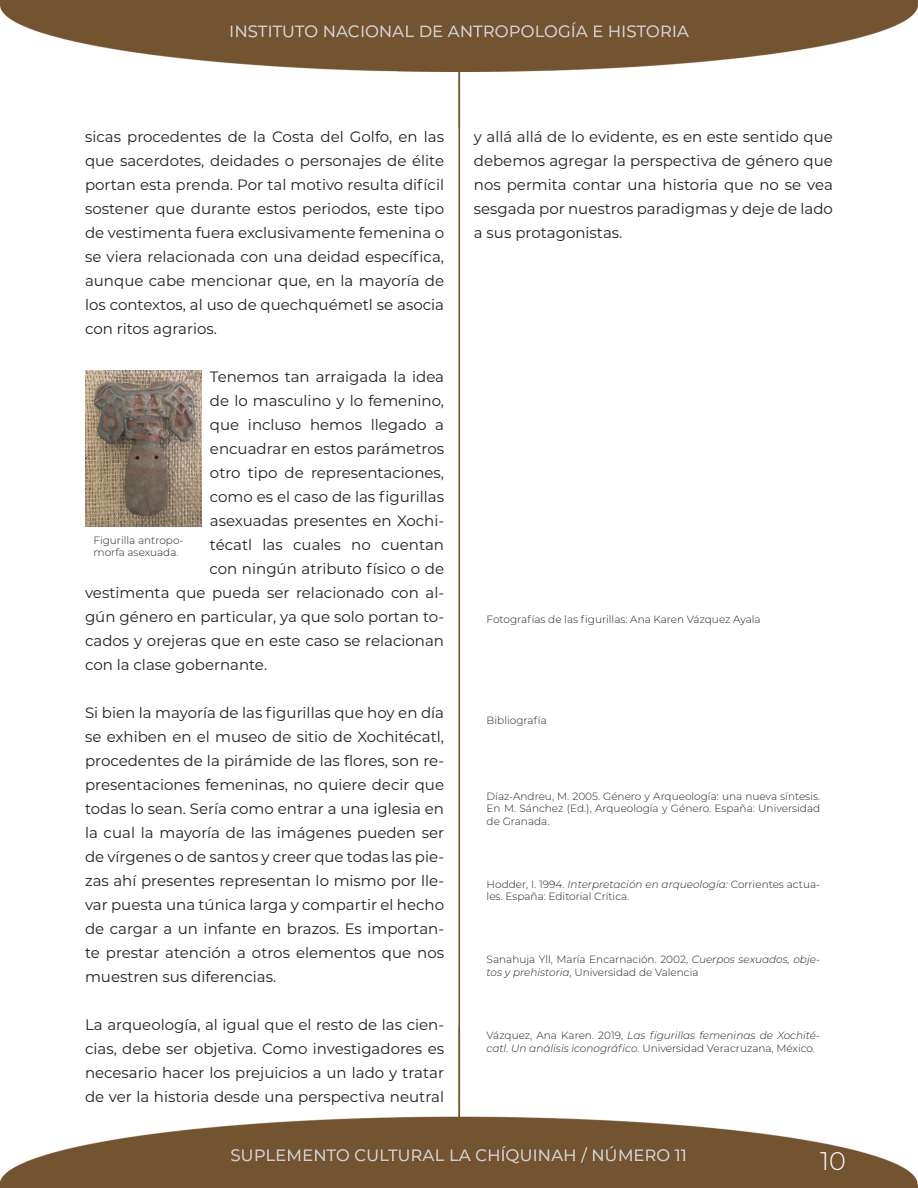
<style>
.page{position:relative;width:918px;height:1188px;background:#fff}
.page>*{position:absolute;margin:0;border:0;box-sizing:border-box;transform-origin:0 0}
.TEXTO{font:300 25.5px "Montserrat";color:#fff}
.TEXTO-2{font:15px/24px "Montserrat";color:#231f20;text-align:justify}
.TEXTO-3{font:300 10.5px/12.6px "Montserrat";color:#231f20}
.TEXTO-4{font:italic 300 10.5px/12.6px "Montserrat";color:#231f20}
.s1{font-style:italic}
.s2{font-style:normal}
</style>
<div class="page">
<img style="left:0;top:0;width:918px;height:1188px">
<img style="left:85px;top:371px;width:116px;height:155px">
<p class="TEXTO-2" style="left:85px;top:124px;width:361px">sicas procedentes de la Costa del Golfo, en las que sacerdotes, deidades o personajes de élite portan esta prenda. Por tal motivo resulta difícil sostener que durante estos periodos, este tipo de vestimenta fuera exclusivamente femenina o se viera relacionada con una deidad específica, aunque cabe mencionar que, en la mayoría de los contextos, al uso de quechquémetl se asocia con ritos agrarios.</p>
<p class="TEXTO-2" style="left:210px;top:364px;width:236px">Tenemos tan arraigada la idea</p>
<p class="TEXTO-2" style="left:210px;top:388px;width:236px">de lo masculino y lo femenino,</p>
<p class="TEXTO-2" style="left:210px;top:412px;width:236px">que incluso hemos llegado a</p>
<p class="TEXTO-2" style="left:210px;top:436px;width:236px">encuadrar en estos parámetros</p>
<p class="TEXTO-2" style="left:210px;top:460px;width:236px">otro tipo de representaciones,</p>
<p class="TEXTO-2" style="left:210px;top:484px;width:236px">como es el caso de las figurillas</p>
<p class="TEXTO-2" style="left:210px;top:508px;width:236px">asexuadas presentes en Xochi-</p>
<p class="TEXTO-2" style="left:210px;top:532px;width:236px">técatl las cuales no cuentan</p>
<p class="TEXTO-2" style="left:209px;top:556px;width:236px">con ningún atributo físico o de</p>
<p class="TEXTO-2" style="left:85px;top:580px;width:361px">vestimenta que pueda ser relacionado con al-</p>
<p class="TEXTO-2" style="left:85px;top:604px;width:361px">gún género en particular, ya que solo portan to-</p>
<p class="TEXTO-2" style="left:85px;top:628px;width:361px">cados y orejeras que en este caso se relacionan</p>
<p class="TEXTO-2" style="left:85px;top:652px;width:184px">con la clase gobernante.</p>
<p class="TEXTO-2" style="left:85px;top:700px;width:361px">Si bien la mayoría de las figurillas que hoy en día se exhiben en el museo de sitio de Xochitécatl, procedentes de la pirámide de las flores, son re&shy;presentaciones femeninas, no quiere decir que todas lo sean. Sería como entrar a una iglesia en la cual la mayoría de las imágenes pueden ser de vírgenes o de santos y creer que todas las pie&shy;zas ahí presentes representan lo mismo por lle&shy;var puesta una túnica larga y compartir el hecho de cargar a un infante en brazos. Es importan&shy;te prestar atención a otros elementos que nos muestren sus diferencias.</p>
<p class="TEXTO-2" style="left:85px;top:1012px;width:361px">La arqueología, al igual que el resto de las cien&shy;cias, debe ser objetiva. Como investigadores es necesario hacer los prejuicios a un lado y tratar de ver la historia desde una perspectiva neutral</p>
<p class="TEXTO-3" style="left:94px;top:533px;width:92px">Figurilla antropo&shy;morfa asexuada.</p>
<p class="TEXTO-2" style="left:474px;top:124px;width:361px">y allá allá de lo evidente, es en este sentido que debemos agregar la perspectiva de género que nos permita contar una historia que no se vea sesgada por nuestros paradigmas y deje de lado a sus protagonistas.</p>
<p class="TEXTO-3" style="left:487px;top:613px;width:276px">Fotografías de las figurillas: Ana Karen Vázquez Ayala</p>
<p class="TEXTO-3" style="left:487px;top:714px;width:62px">Bibliografía</p>
<p class="TEXTO-3" style="left:487px;top:789px;width:335px;text-align:justify">Díaz-Andreu, M. 2005. Género y Arqueología: una nueva síntesis.<br>En M. Sánchez (Ed.), Arqueología y Género. España: Universidad de Granada.</p>
<p class="TEXTO-3" style="left:487px;top:878px;width:335px">Hodder, I. 1994. <span class="s1">Interpretación en arqueología:</span> Corrientes actua&shy;les. España: Editorial Crítica.</p>
<p class="TEXTO-3" style="left:487px;top:953px;width:335px">Sanahuja Yll, María Encarnación. 2002, <span class="s1">Cuerpos sexuados, obje&shy;tos y prehistoria</span>, Universidad de Valencia</p>
<p class="TEXTO-4" style="left:487px;top:1029px;width:335px"><span class="s2">Vázquez, Ana Karen. 2019,</span> Las figurillas femeninas de Xochité&shy;catl. Un análisis iconográfico<span class="s2">. Universidad Veracruzana, México.</span></p>
<p class="TEXTO" style="left:820px;top:1144px;width:27px">10</p>
</div>
